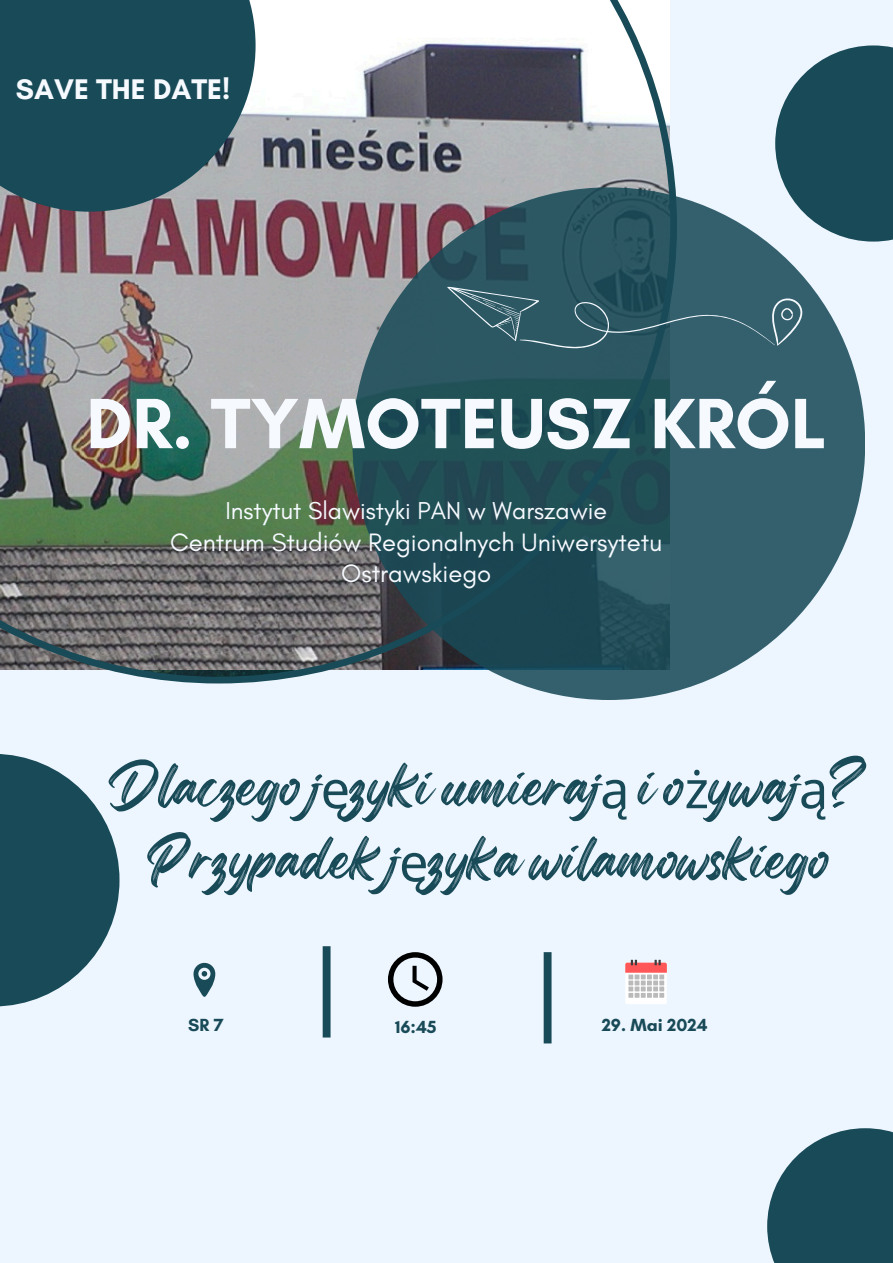
<style>
.page{position:relative;width:893px;height:1263px;background:#edf6ff}
.page>*{position:absolute;margin:0;border:0;box-sizing:border-box;transform-origin:0 0}
.t1{font:700 72.53px "Glacial Indifference";color:#f6faff}
.t2{font:52.28px/73.1px "Regular Brush";color:#184a57;text-align:center}
.t3{font:700 28.95px "Glacial Indifference";color:#f6faff}
.t4{font:25.65px/31.5px "Glacial Indifference";color:#f6faff;text-align:center}
.t5{font:24.9px "Glacial Indifference";color:#f6faff}
.t6{font:700 17.85px "Glacial Indifference";color:#184a57}
.s1{font-family:"Noto Sans"}
</style>
<div class="page">
<svg style="left:0;top:754px;width:119px;height:252px;fill:#184a57"></svg>
<div style="left:352px;top:187px;width:513px;height:513px;background:#34606d;border-radius:50%"></div>
<div style="left:323px;top:946px;width:7px;height:91px;background:#184a57"></div>
<div style="left:543px;top:952px;width:8px;height:91px;background:#184a57"></div>
<svg style="left:0;top:0;width:677px;height:683px;background:#65767a"></svg>
<svg style="left:193px;top:963px;width:22px;height:33px"></svg>
<div style="left:767px;top:1128px;width:126px;height:135px;background:#184a57"></div>
<svg style="left:775px;top:45px;width:118px;height:197px;fill:#184a57"></svg>
<svg style="left:447px;top:287px;width:356px;height:61px"></svg>
<svg style="left:388px;top:952px;width:54px;height:55px"></svg>
<div style="left:625px;top:962px;width:42px;height:42px;background:#fff;border-radius:2px"></div>
<svg style="left:625px;top:960px;width:42px;height:38px"></svg>
<p class="t3" style="left:16px;top:72px;width:216px">SAVE THE DATE!</p>
<p class="t1" style="left:86px;top:379px;width:741px">DR. TYMOTEUSZ KRÓL</p>
<h1 class="t5" style="left:225px;top:496px;width:383px">Instytut Slawistyki PAN w Warszawie</h1>
<h1 class="t4" style="left:170px;top:526px;width:494px">Centrum Studiów Regionalnych Uniwersytetu<br>Ostrawskiego</h1>
<h3 class="t2" style="left:107px;top:748px;width:762px">Dlaczego j<span class="s1">ę</span>zyki umieraj<span class="s1">ą</span> i o<span class="s1">ż</span>ywaj<span class="s1">ą</span>?<br>Przypadek j<span class="s1">ę</span>zyka wilamowskiego</h3>
<h2 class="t6" style="left:188px;top:1013px;width:37px">SR 7</h2>
<h4 class="t6" style="left:395px;top:1016px;width:43px">16:45</h4>
<p class="t6" style="left:601px;top:1013px;width:107px">29. Mai 2024</p>
</div>
